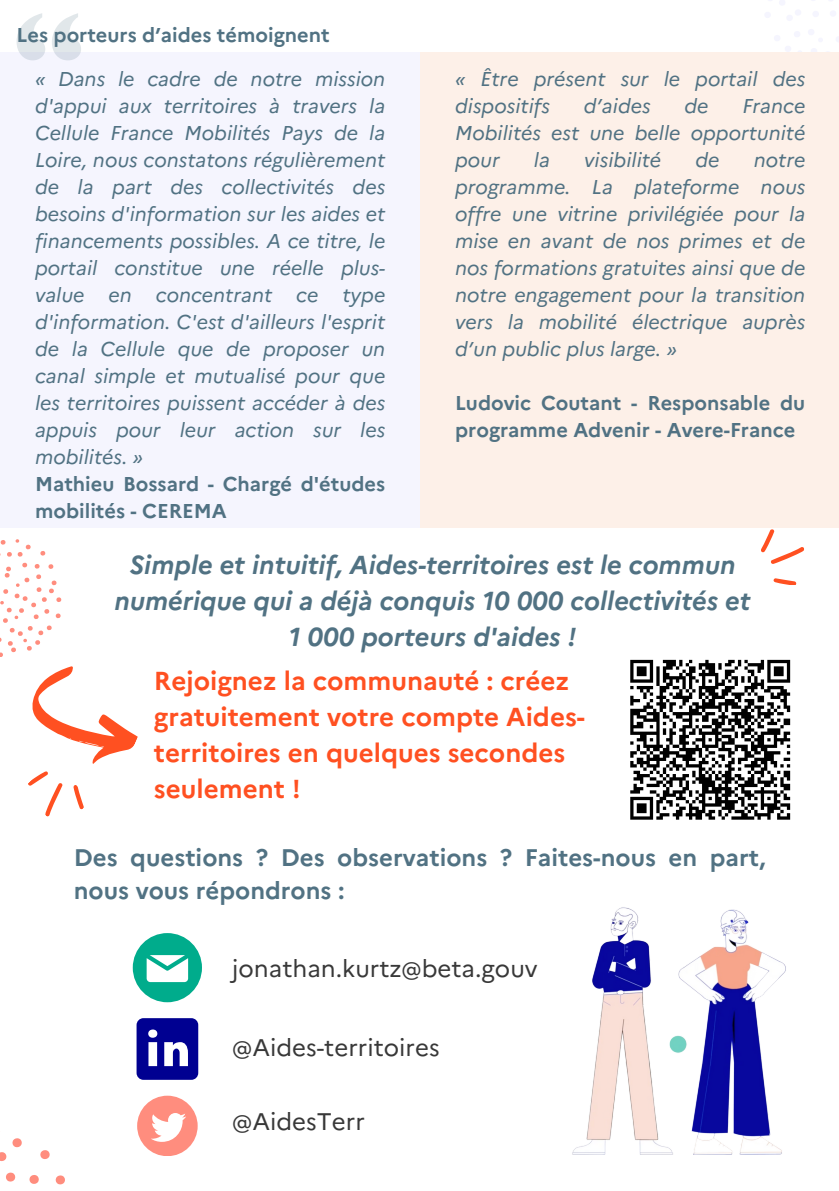
<style>
.page{position:relative;width:839px;height:1191px;background:#fff}
.page>*{position:absolute;margin:0;border:0;box-sizing:border-box;transform-origin:0 0}
.t1{font:italic 700 26px/36px "Marianne";color:#517283;text-align:center}
.t2{font:700 26px/36px "Marianne";color:#ff5021}
.t3{font:700 24px/33px "Marianne";color:#517283}
.t4{font:24px "Marianne";color:#383838}
.t5{font:italic 20px/27px "Marianne";color:#517283;text-align:justify}
.t6{font:700 20px/27px "Marianne";color:#517283}
</style>
<div class="page">
<svg style="left:137px;top:1096px;width:60px;height:60px"></svg>
<svg style="left:136px;top:1018px;width:62px;height:62px"></svg>
<svg style="left:133px;top:933px;width:69px;height:69px"></svg>
<div style="left:0;top:52px;width:420px;height:476px;background:#f5f5fe"></div>
<div style="left:420px;top:52px;width:418px;height:476px;background:#fdf0e8"></div>
<svg style="left:761px;top:529px;width:43px;height:56px"></svg>
<img style="left:572px;top:907px;width:214px;height:248px">
<svg style="left:630px;top:659px;width:161px;height:161px"></svg>
<svg style="left:17px;top:13px;width:64px;height:47px"></svg>
<svg style="left:0;top:539px;width:138px;height:278px"></svg>
<svg style="left:6px;top:1172px;width:10px;height:10px"></svg>
<svg style="left:29px;top:1175px;width:10px;height:9px"></svg>
<svg style="left:55px;top:1175px;width:10px;height:10px"></svg>
<svg style="left:40px;top:1150px;width:10px;height:9px"></svg>
<svg style="left:0;top:1138px;width:22px;height:23px"></svg>
<p class="t6" style="left:17px;top:20px;width:314px">Les porteurs d’aides témoignent</p>
<p class="t5" style="left:35px;top:64px;width:352px">« Dans le cadre de notre mission d'appui aux territoires à travers la Cellule France Mobilités Pays de la Loire, nous constatons régulièrement de la part des collectivités des besoins d'information sur les aides et financements possibles. A ce titre, le portail constitue une réelle plus&shy;value en concentrant ce type d'information. C'est d'ailleurs l'esprit de la Cellule que de proposer un canal simple et mutualisé pour que les territoires puissent accéder à des appuis pour leur action sur les mobilités. »</p>
<p class="t6" style="left:35px;top:469px;width:352px">Mathieu Bossard - Chargé d'études mobilités - CEREMA</p>
<p class="t5" style="left:455px;top:64px;width:352px">« Être présent sur le portail des dispositifs</p>
<p class="t5" style="left:583px;top:91px;width:68px">d’aides</p>
<p class="t5" style="left:684px;top:91px;width:26px">de</p>
<p class="t5" style="left:455px;top:91px;width:352px;text-indent:287px">France Mobilités est une belle opportunité pour</p>
<p class="t5" style="left:534px;top:145px;width:18px">la</p>
<p class="t5" style="left:584px;top:145px;width:78px">visibilité</p>
<p class="t5" style="left:695px;top:145px;width:26px">de</p>
<p class="t5" style="left:455px;top:145px;width:352px;text-indent:298px">notre programme. La plateforme nous offre une vitrine privilégiée pour la mise en avant de nos primes et de nos formations gratuites ainsi que de notre engagement pour la transition vers la mobilité électrique auprès d’un public plus large. »</p>
<p class="t6" style="left:455px;top:388px;width:351px">Ludovic Coutant - Responsable du programme Advenir - Avere-France</p>
<p class="t1" style="left:114px;top:545px;width:637px">Simple et intuitif, Aides-territoires est le commun numérique qui a déjà conquis 10 000 collectivités et</p>
<p class="t1" style="left:289px;top:617px;width:289px">1 000 porteurs d'aides !</p>
<p class="t2" style="left:154px;top:661px;width:432px">Rejoignez la communauté : créez gratuitement votre compte Aides&shy;territoires en quelques secondes seulement !</p>
<p class="t3" style="left:74px;top:839px;width:693px">Des questions ? Des observations ? Faites-nous en part, nous vous répondrons :</p>
<p class="t4" style="left:232px;top:950px;width:307px">jonathan.kurtz@beta.gouv</p>
<p class="t4" style="left:232px;top:1029px;width:209px">@Aides-territoires</p>
<p class="t4" style="left:232px;top:1103px;width:134px">@AidesTerr</p>
</div>
